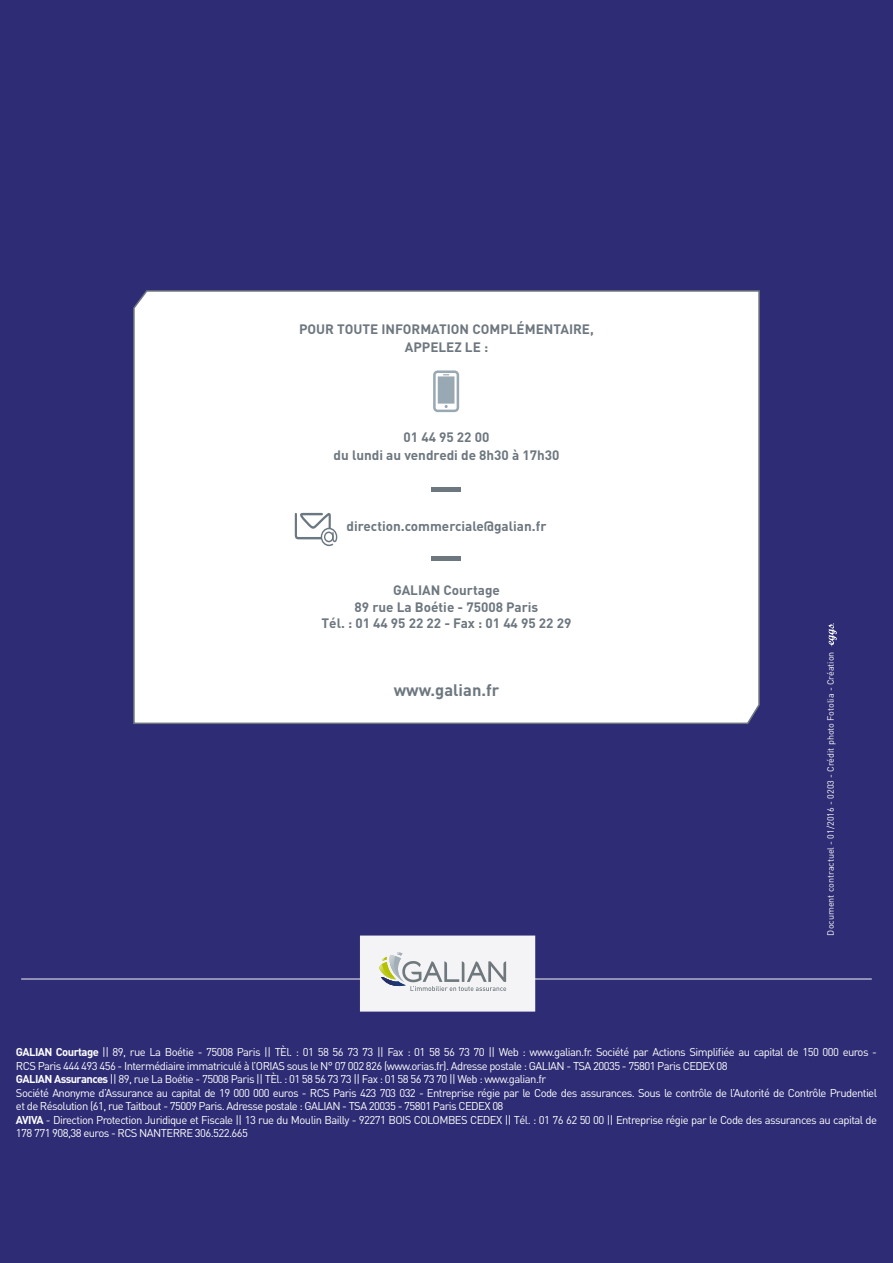
<style>
.page{position:relative;width:893px;height:1263px;background:#2e2c74}
.page>*{position:absolute;margin:0;border:0;box-sizing:border-box;transform-origin:0 0}
.t1{font:700 16.5px "DIN";color:#6d777f}
.t2{font:700 13.5px/18px "DIN";color:#6d777f;text-align:center}
.t3{font:11.25px/13.5px "DIN";letter-spacing:-.05em;color:#fff}
.t4{font:9px "DIN";color:#fff}
.s1{font-weight:700}
</style>
<div class="page">
<div style="left:133px;top:290px;width:627px;height:434px;background:#fff"></div>
<div style="left:432px;top:487px;width:29px;height:5px;background:#6d777f"></div>
<div style="left:432px;top:556px;width:29px;height:5px;background:#6d777f"></div>
<svg style="left:295px;top:513px;width:42px;height:33px"></svg>
<svg style="left:433px;top:370px;width:26px;height:42px"></svg>
<svg style="left:828px;top:623px;width:9px;height:23px"></svg>
<hr style="left:21px;top:979px;width:851px;height:1px;background:#f4f4f6">
<div style="left:360px;top:935px;width:175px;height:76px;background:#f4f4f6"></div>
<svg style="left:379px;top:952px;width:127px;height:39px"></svg>
<p class="t2" style="left:299px;top:320px;width:296px">POUR TOUTE INFORMATION COMPLÉMENTAIRE,<br>APPELEZ LE :</p>
<p class="t2" style="left:334px;top:428px;width:227px">01 44 95 22 00<br>du lundi au vendredi de 8h30 à 17h30</p>
<p class="t2" style="left:346px;top:516px;width:202px">direction.commerciale@galian.fr</p>
<p class="t2" style="left:322px;top:582px;width:251px;line-height:16.2px">GALIAN Courtage<br>89 rue La Boétie - 75008 Paris<br>Tél. : 01 44 95 22 22 - Fax : 01 44 95 22 29</p>
<h1 class="t1" style="left:394px;top:679px;width:107px">www.galian.fr</h1>
<p class="t4" style="left:825px;top:935px;width:286px;rotate:-90deg">Document contractuel - 01/2016 - 0203 - Crédit photo Fotolia - Création</p>
<p class="t3" style="left:16px;top:1045px;width:863px"><span class="s1">GALIAN Courtage</span> || 89, rue La Boétie - 75008 Paris || TÈl. : 01 58 56 73 73 || Fax : 01 58 56 73 70 || Web : www.galian.fr. Société par Actions Simplifiée au capital de 150 000 euros - RCS Paris 444 493 456 - Intermédiaire immatriculé à l’ORIAS sous le N° 07 002 826 (www.orias.fr). Adresse postale : GALIAN - TSA 20035 - 75801 Paris CEDEX 08<br><span class="s1">GALIAN Assurances</span> || 89, rue La Boétie - 75008 Paris || TÈl. : 01 58 56 73 73 || Fax : 01 58 56 73 70 || Web : www.galian.fr<br>Société Anonyme d’Assurance au capital de 19 000 000 euros - RCS Paris 423 703 032 - Entreprise régie par le Code des assurances. Sous le contrôle de l’Autorité de Contrôle Prudentiel et de Résolution (61, rue Taitbout - 75009 Paris. Adresse postale : GALIAN - TSA 20035 - 75801 Paris CEDEX 08<br><span class="s1">AVIVA</span> - Direction Protection Juridique et Fiscale || 13 rue du Moulin Bailly - 92271 BOIS COLOMBES CEDEX || Tél. : 01 76 62 50 00 || Entreprise régie par le Code des assurances au capital de 178 771 908,38 euros - RCS NANTERRE 306.522.665</p>
</div>
